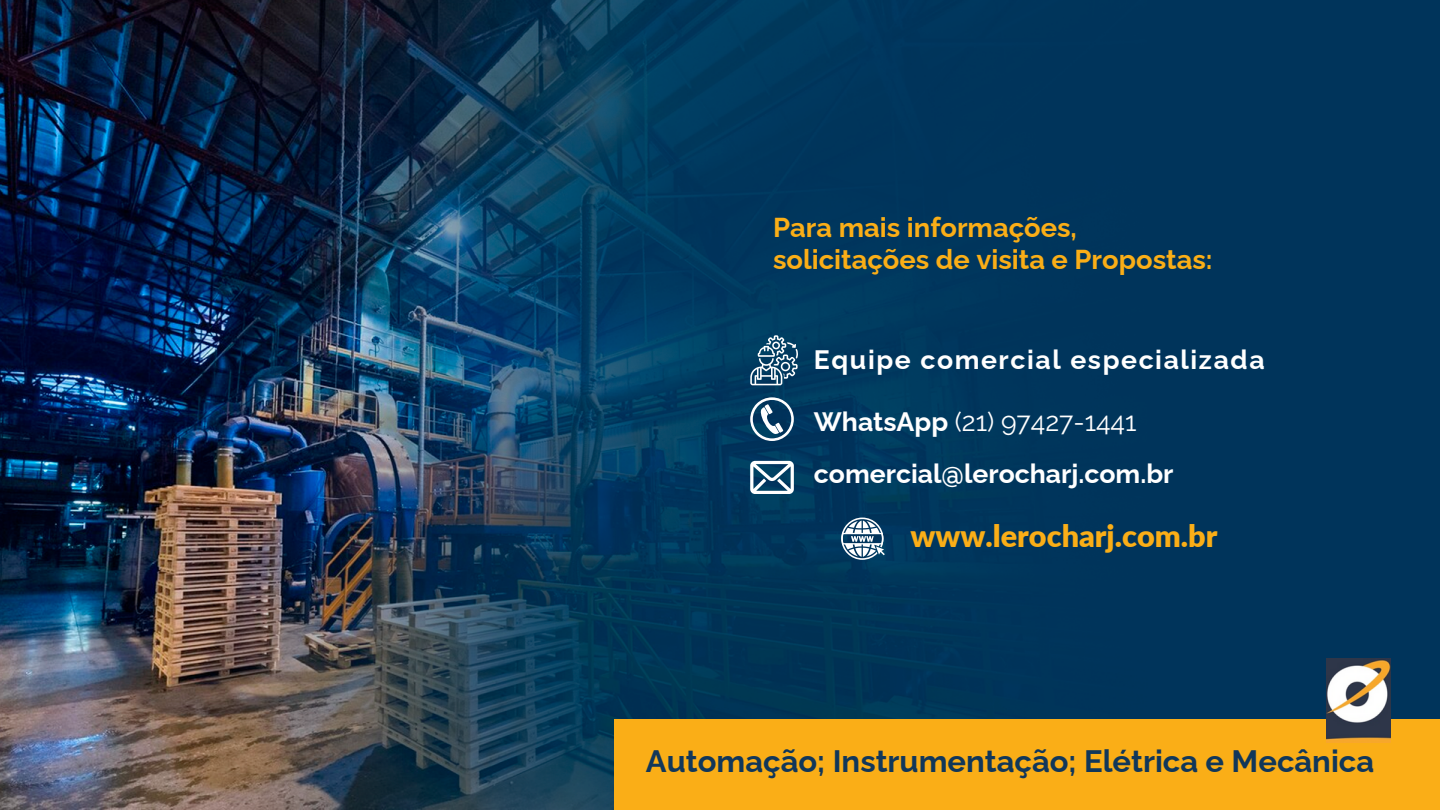
<style>
.page{position:relative;width:1440px;height:810px;background:#fff}
.page>*{position:absolute;margin:0;border:0;box-sizing:border-box;transform-origin:0 0}
.t1{font:700 31px "Raleway";color:#11375a}
.t2{font:900 30.6px "Lato";color:#faae17}
.t3{font:700 27.3px/32.5px "Raleway";color:#faae17}
.t4{font:700 26.6px "Raleway";letter-spacing:.06em;color:#fff}
.t5{font:700 26.6px "Raleway";color:#fff}
.t6{font:26.6px "Raleway";color:#fff}
.s1{font-weight:700}
</style>
<div class="page">
<img style="left:0;top:0;width:1440px;height:810px">
<div style="left:615px;top:719px;width:825px;height:91px;background:#faae17"></div>
<svg style="left:750px;top:461px;width:44px;height:33px"></svg>
<svg style="left:750px;top:397px;width:44px;height:44px"></svg>
<svg style="left:841px;top:518px;width:44px;height:42px"></svg>
<svg style="left:750px;top:335px;width:48px;height:50px"></svg>
<img style="left:1327px;top:658px;width:64px;height:85px">
<p class="t3" style="left:773px;top:211px;width:441px">Para mais informações, solicitações de visita e Propostas:</p>
<p class="t4" style="left:814px;top:344px;width:452px">Equipe comercial especializada</p>
<p class="t6" style="left:814px;top:406px;width:324px"><span class="s1">WhatsApp</span> (21) 97427-1441</p>
<p class="t5" style="left:814px;top:458px;width:361px">comercial@lerocharj.com.br</p>
<p class="t2" style="left:910px;top:517px;width:309px">www.lerocharj.com.br</p>
<p class="t1" style="left:646px;top:743px;width:730px">Automação; Instrumentação; Elétrica e Mecânica</p>
</div>
